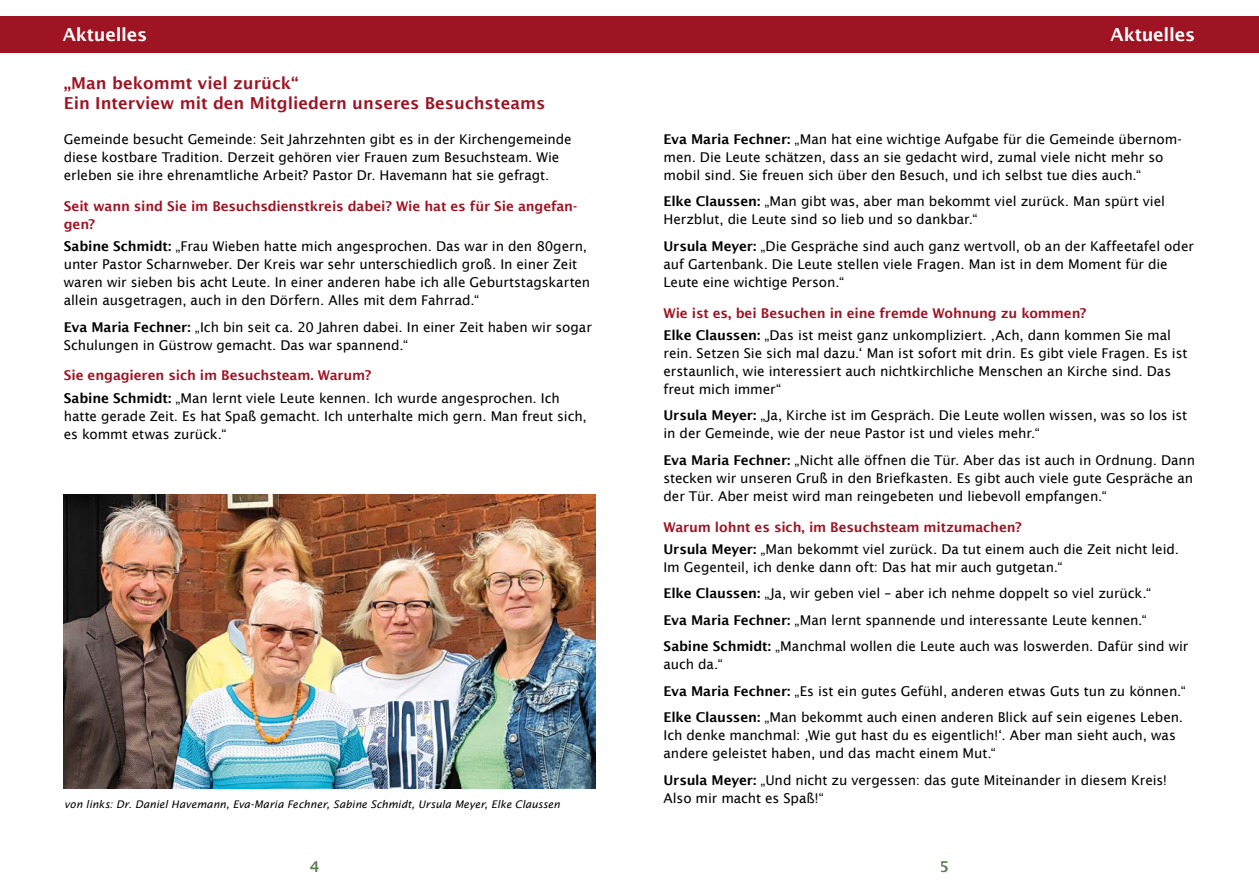
<style>
.page{position:relative;width:1259px;height:893px;background:#fff}
.page>*{position:absolute;margin:0;border:0;box-sizing:border-box;transform-origin:0 0}
.t1{font:600 18px "Lucida Sans";letter-spacing:-.015em;color:#fff}
.t2{font:600 16.5px/19.8px "Lucida Sans";color:#9f1423}
.t3{font:600 15px "Lucida Sans";color:#57804f}
.t4{font:13.5px/18px "Lucida Sans";letter-spacing:-.005em;color:#000}
.t5{font:600 13.5px/18px "Lucida Sans";letter-spacing:-.01em;color:#9f1423}
.t6{font:italic 10.5px "Lucida Sans";letter-spacing:.005em;color:#000}
.s1{font-weight:600}
.s2{font-weight:600;color:#9f1423}
</style>
<div class="page">
<div style="left:0;top:16px;width:629px;height:36px;background:#9f1423"></div>
<div style="left:629px;top:16px;width:630px;height:36px;background:#9f1423"></div>
<img style="left:64px;top:494px;width:531px;height:294px">
<h1 class="t1" style="left:63px;top:24px;width:86px">Aktuelles</h1>
<p class="t2" style="left:64px;top:73px;width:483px">„Man bekommt viel zurück“<br>Ein Interview mit den Mitgliedern unseres Besuchsteams</p>
<p class="t4" style="left:64px;top:130px;width:509px">Gemeinde besucht Gemeinde: Seit Jahrzehnten gibt es in der Kirchengemeinde diese kostbare Tradition. Derzeit gehören vier Frauen zum Besuchsteam. Wie erleben sie ihre ehrenamtliche Arbeit? Pastor Dr. Havemann hat sie gefragt.</p>
<p class="t5" style="left:64px;top:197px;width:515px">Seit wann sind Sie im Besuchsdienstkreis dabei? Wie hat es für Sie angefan&shy;gen?</p>
<p class="t4" style="left:64px;top:237px;width:528px"><span class="s1">Sabine Schmidt:</span> „Frau Wieben hatte mich angesprochen. Das war in den 80gern, unter Pastor Scharnweber. Der Kreis war sehr unterschiedlich groß. In einer Zeit waren wir sieben bis acht Leute. In einer anderen habe ich alle Geburtstagskarten allein ausgetragen, auch in den Dörfern. Alles mit dem Fahrrad.“</p>
<p class="t4" style="left:64px;top:318px;width:529px"><span class="s1">Eva Maria Fechner:</span> „Ich bin seit ca. 20 Jahren dabei. In einer Zeit haben wir sogar<br>Schulungen in Güstrow gemacht. Das war spannend.“</p>
<p class="t4" style="left:64px;top:364px;width:497px;line-height:22.2px"><span class="s2">Sie engagieren sich im Besuchsteam. Warum?<br></span><span class="s1">Sabine Schmidt:</span> „Man lernt viele Leute kennen. Ich wurde angesprochen. Ich</p>
<p class="t4" style="left:64px;top:407px;width:524px">hatte gerade Zeit. Es hat Spaß gemacht. Ich unterhalte mich gern. Man freut sich, es kommt etwas zurück.“</p>
<p class="t6" style="left:64px;top:798px;width:497px">von links: Dr. Daniel Havemann, Eva-Maria Fechner, Sabine Schmidt, Ursula Meyer, Elke Claussen</p>
<h1 class="t1" style="left:1110px;top:24px;width:86px">Aktuelles</h1>
<p class="t4" style="left:663px;top:130px;width:520px"><span class="s1">Eva Maria Fechner:</span> „Man hat eine wichtige Aufgabe für die Gemeinde übernom&shy;men. Die Leute schätzen, dass an sie gedacht wird, zumal viele nicht mehr so mobil sind. Sie freuen sich über den Besuch, und ich selbst tue dies auch.“</p>
<p class="t4" style="left:663px;top:193px;width:503px"><span class="s1">Elke Claussen:</span> „Man gibt was, aber man bekommt viel zurück. Man spürt viel<br>Herzblut, die Leute sind so lieb und so dankbar.“</p>
<p class="t4" style="left:663px;top:237px;width:532px"><span class="s1">Ursula Meyer:</span> „Die Gespräche sind auch ganz wertvoll, ob an der Kaffeetafel oder auf Gartenbank. Die Leute stellen viele Fragen. Man ist in dem Moment für die<br>Leute eine wichtige Person.“</p>
<p class="t4" style="left:663px;top:302px;width:509px;line-height:22.2px"><span class="s2">Wie ist es, bei Besuchen in eine fremde Wohnung zu kommen?<br></span><span class="s1">Elke Claussen:</span> „Das ist meist ganz unkompliziert. ‚Ach, dann kommen Sie mal</p>
<p class="t4" style="left:663px;top:344px;width:525px">rein. Setzen Sie sich mal dazu.‘ Man ist sofort mit drin. Es gibt viele Fragen. Es ist erstaunlich, wie interessiert auch nichtkirchliche Menschen an Kirche sind. Das freut mich immer“</p>
<p class="t4" style="left:663px;top:407px;width:525px"><span class="s1">Ursula Meyer:</span> „Ja, Kirche ist im Gespräch. Die Leute wollen wissen, was so los ist in der Gemeinde, wie der neue Pastor ist und vieles mehr.“</p>
<p class="t4" style="left:663px;top:451px;width:533px"><span class="s1">Eva Maria Fechner:</span> „Nicht alle öffnen die Tür. Aber das ist auch in Ordnung. Dann stecken wir unseren Gruß in den Briefkasten. Es gibt auch viele gute Gespräche an der Tür. Aber meist wird man reingebeten und liebevoll empfangen.“</p>
<p class="t4" style="left:663px;top:516px;width:517px;line-height:22.2px"><span class="s2">Warum lohnt es sich, im Besuchsteam mitzumachen?<br></span><span class="s1">Ursula Meyer:</span> „Man bekommt viel zurück. Da tut einem auch die Zeit nicht leid.</p>
<p class="t4" style="left:663px;top:554px;width:526px;line-height:26.5px">Im Gegenteil, ich denke dann oft: Das hat mir auch gutgetan.“<br><span class="s1">Elke Claussen:</span> „Ja, wir geben viel – aber ich nehme doppelt so viel zurück.“<br><span class="s1">Eva Maria Fechner:</span> „Man lernt spannende und interessante Leute kennen.“ <span class="s1">Sabine Schmidt:</span> „Manchmal wollen die Leute auch was loswerden. Dafür sind wir</p>
<p class="t4" style="left:663px;top:651px;width:524px;line-height:26.5px">auch da.“<br><span class="s1">Eva Maria Fechner:</span> „Es ist ein gutes Gefühl, anderen etwas Guts tun zu können.“<br><span class="s1">Elke Claussen:</span> „Man bekommt auch einen anderen Blick auf sein eigenes Leben.</p>
<p class="t4" style="left:663px;top:727px;width:514px">Ich denke manchmal: ‚Wie gut hast du es eigentlich!‘. Aber man sieht auch, was andere geleistet haben, und das macht einem Mut.“</p>
<p class="t4" style="left:663px;top:771px;width:505px"><span class="s1">Ursula Meyer:</span> „Und nicht zu vergessen: das gute Miteinander in diesem Kreis!<br>Also mir macht es Spaß!“</p>
<p class="t3" style="left:310px;top:858px;width:11px">4</p>
<p class="t3" style="left:939px;top:858px;width:11px">5</p>
</div>
